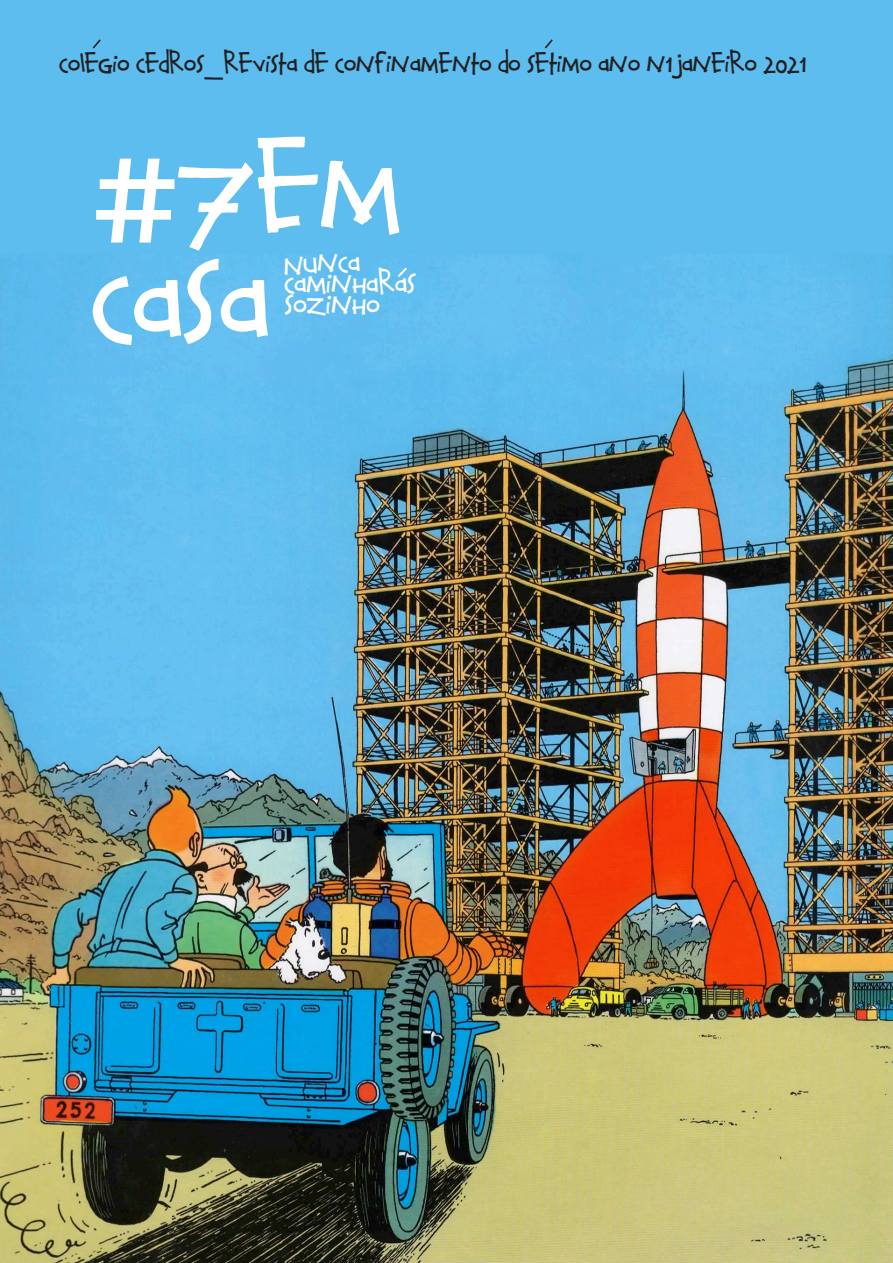
<style>
.page{position:relative;width:893px;height:1263px;background:#fff}
.page>*{position:absolute;margin:0;border:0;box-sizing:border-box;transform-origin:0 0}
.t1{font:124.35px/110.7px "Calvin And Hobbes Normal";color:#fff}
.t2{font:30px "Calvin And Hobbes Normal";color:#fff}
.t3{font:27px "Calvin And Hobbes Normal";color:#231f20}
.s1{font-family:"The Sans Semi Bold Caps"}
</style>
<div class="page">
<div style="left:0;top:0;width:893px;height:268px;background:#5dbdef"></div>
<img style="left:0;top:254px;width:893px;height:1009px">
<svg style="left:398px;top:268px;width:9px;height:9px"></svg>
<svg style="left:545px;top:39px;width:8px;height:10px"></svg>
<svg style="left:93px;top:39px;width:8px;height:10px"></svg>
<p class="t3" style="left:60px;top:47px;width:748px">COLEGIO CEDROS_REVISTA DE CONFINAMENTO DO SETIMO ANO N1JANEIRO 2021</p>
<h1 class="t1" style="left:93px;top:144px;width:312px"><span class="s1">#</span>7EM<br>CASA</h1>
<p class="t2" style="left:285px;top:243px;width:77px">NUNCA</p>
<p class="t2" style="left:285px;top:264px;width:133px">CAMINHARAS</p>
<p class="t2" style="left:285px;top:285px;width:97px">SOZINHO</p>
</div>
